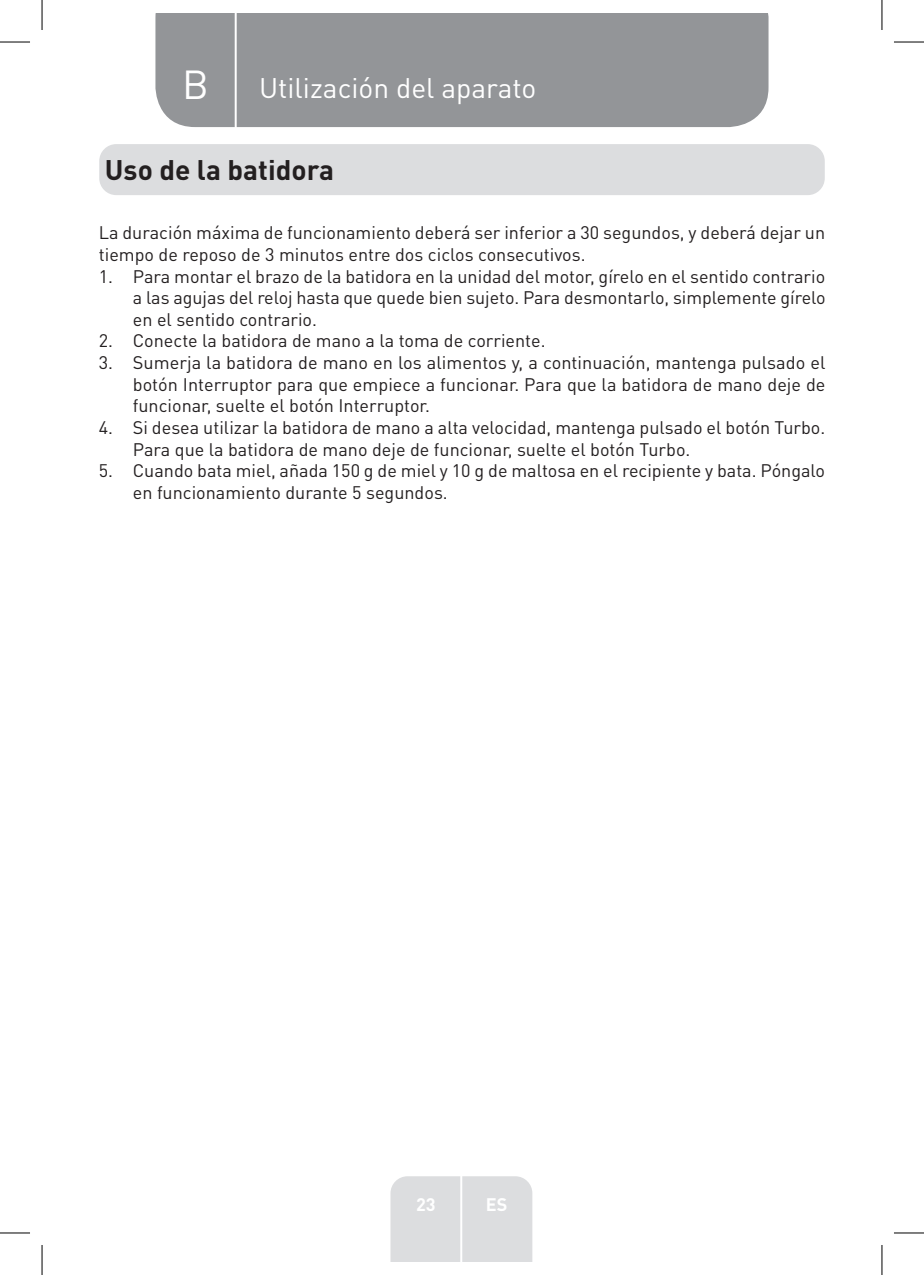
<style>
.page{position:relative;width:924px;height:1275px;background:#fff}
.page>*{position:absolute;margin:0;border:0;box-sizing:border-box;transform-origin:0 0}
.t1{font:40px "DIN Pro";color:#fff}
.TitreGauche__gabarit{font:28px "DIN Pro";color:#fff}
.Headline-01{font:700 28px "DIN Pro";color:#231f20}
.Body{font:18px/21.6px "DIN Pro";color:#231f20}
.t2{font:700 18px "DIN Pro";color:#fff}
</style>
<div class="page">
<div style="left:155px;top:14px;width:613px;height:113px;background:#939598"></div>
<div style="left:390px;top:1176px;width:142px;height:85px;background:#dcdddf"></div>
<hr style="left:460px;top:1153px;width:2px;height:108px;background:#fff">
<hr style="left:234px;top:14px;width:2px;height:116px;background:#fff">
<div style="left:99px;top:144px;width:725px;height:51px;background:#dcdddf;border-radius:17px"></div>
<hr style="left:0;top:42px;width:30px;height:1px;background:#000">
<hr style="left:893px;top:42px;width:30px;height:1px;background:#000">
<hr style="left:0;top:1232px;width:30px;height:1px;background:#000">
<hr style="left:893px;top:1232px;width:30px;height:1px;background:#000">
<hr style="left:42px;top:0;width:1px;height:30px;background:#000">
<hr style="left:42px;top:1245px;width:1px;height:30px;background:#000">
<hr style="left:881px;top:0;width:1px;height:30px;background:#000">
<hr style="left:881px;top:1245px;width:1px;height:30px;background:#000">
<p class="t1" style="left:182px;top:57px;width:28px">B</p>
<p class="TitreGauche__gabarit" style="left:259px;top:69px;width:279px">Utilización del aparato</p>
<p class="Headline-01" style="left:105px;top:150px;width:231px">Uso de la batidora</p>
<p class="Body" style="left:99px;top:221px;width:727px">La duración máxima de funcionamiento deberá ser inferior a 30 segundos, y deberá dejar un tiempo de reposo de 3 minutos entre dos ciclos consecutivos.</p>
<p class="Body" style="left:133px;top:265px;width:694px;text-align:justify;text-indent:-34px">1. Para montar el brazo de la batidora en la unidad del motor, gírelo en el sentido contrario a las agujas del reloj hasta que quede bien sujeto. Para desmontarlo, simplemente gírelo en el sentido contrario.</p>
<p class="Body" style="left:99px;top:329px;width:448px">2. Conecte la batidora de mano a la toma de corriente.</p>
<p class="Body" style="left:133px;top:351px;width:694px;text-align:justify;text-indent:-34px">3. Sumerja la batidora de mano en los alimentos y, a continuación, mantenga pulsado el botón Interruptor para que empiece a funcionar. Para que la batidora de mano deje de funcionar, suelte el botón Interruptor.</p>
<p class="Body" style="left:133px;top:416px;width:693px;text-indent:-34px">4. Si desea utilizar la batidora de mano a alta velocidad, mantenga pulsado el botón Turbo.<br>Para que la batidora de mano deje de funcionar, suelte el botón Turbo.</p>
<p class="Body" style="left:133px;top:459px;width:693px;text-indent:-34px">5. Cuando bata miel, añada 150 g de miel y 10 g de maltosa en el recipiente y bata. Póngalo en funcionamiento durante 5 segundos.</p>
<p class="t2" style="left:416px;top:1192px;width:21px">23</p>
<p class="t2" style="left:485px;top:1192px;width:23px">ES</p>
</div>
